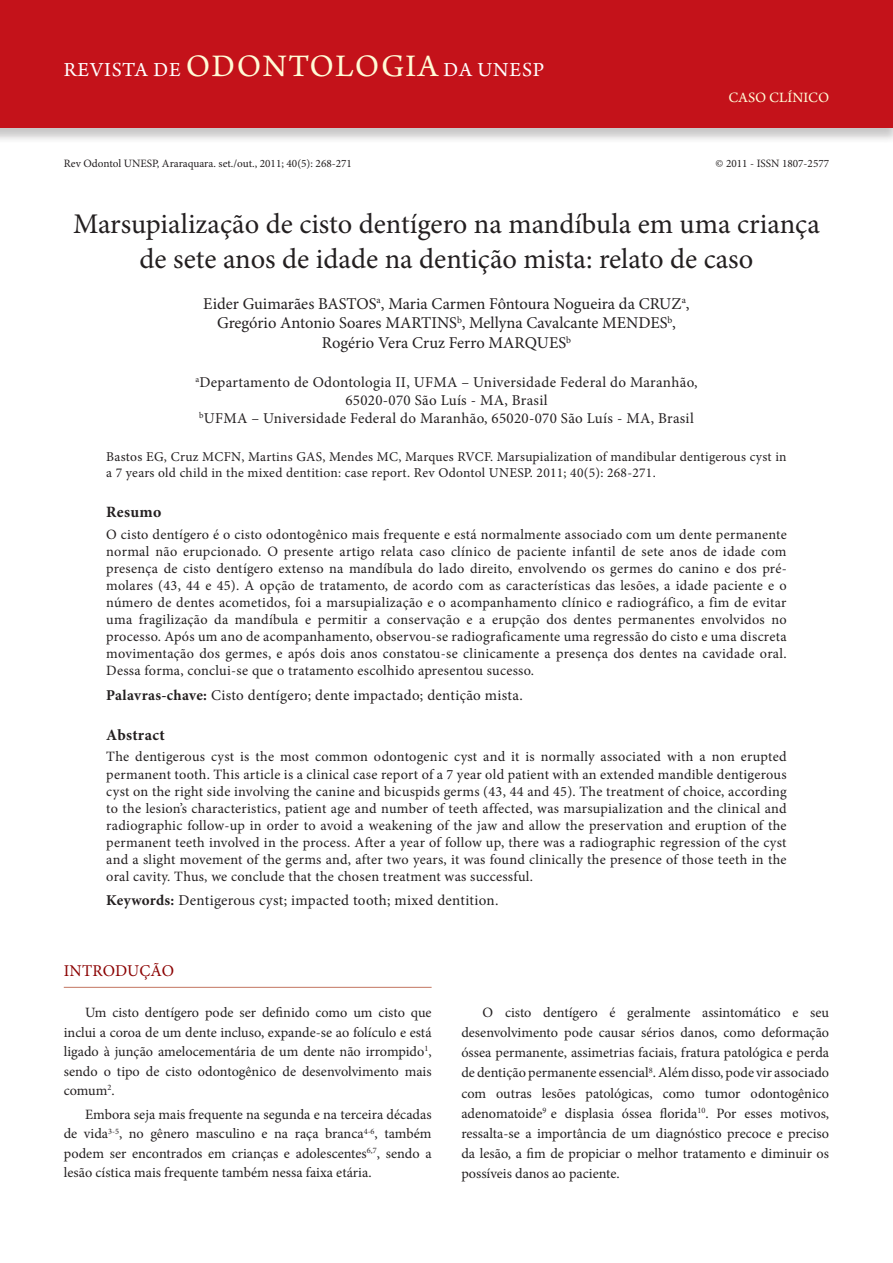
<style>
.page{position:relative;width:893px;height:1263px;background:#fff}
.page>*{position:absolute;margin:0;border:0;box-sizing:border-box;transform-origin:0 0}
.t1{font:28.5px/34.2px "Minion Pro";color:#231f20;text-align:center}
.t2{font:21px "Arno Pro";letter-spacing:.04em;color:#fff}
.t3{font:16.5px/19.8px "Minion Pro";color:#231f20;text-align:center}
.t4{font:16.5px "Minion Pro";letter-spacing:.01em;color:#8b0202}
.t5{font:700 15.75px "Minion Pro";letter-spacing:.02em;color:#231f20}
.t6{font:15px/18px "Minion Pro";letter-spacing:.02em;color:#231f20;text-align:center}
.t7{font:15px "Arno Pro";color:#fffbd6}
.t8{font:14.25px/17.1px "Minion Pro";color:#231f20;text-align:justify}
.t9{font:13.5px/16.2px "Minion Pro";letter-spacing:.02em;color:#231f20}
.t10{font:11.25px "Minion Pro";color:#231f20}
.s1{font-size:33px;color:#fffbd6}
.s2{font-weight:700}
</style>
<div class="page">
<div style="left:0;top:0;width:893px;height:144px;background:#231f20;opacity:.25"></div>
<div style="left:0;top:0;width:893px;height:128px;background:#c4121a"></div>
<hr style="left:64px;top:987px;width:368px;height:1px;background:#c27660">
<h2 class="t2" style="left:64px;top:58px;width:482px">REVISTA DE <span class="s1">ODONTOLOGIA</span> DA UNESP</h2>
<p class="t7" style="left:728px;top:89px;width:102px">CASO CLÍNICO</p>
<p class="t10" style="left:64px;top:156px;width:290px">Rev Odontol UNESP, Araraquara. set./out., 2011; 40(5): 268-271</p>
<p class="t10" style="left:715px;top:156px;width:115px">© 2011 - ISSN 1807-2577</p>
<h1 class="t1" style="left:73px;top:207px;width:748px">Marsupialização de cisto dentígero na mandíbula em uma criança de sete anos de idade na dentição mista: relato de caso</h1>
<p class="t3" style="left:203px;top:293px;width:488px">Eider Guimarães BASTOS<sup>a</sup>, Maria Carmen Fôntoura Nogueira da CRUZ<sup>a</sup>,<br>Gregório Antonio Soares MARTINS<sup>b</sup>, Mellyna Cavalcante MENDES<sup>b</sup>,<br>Rogério Vera Cruz Ferro MARQUES<sup>b</sup></p>
<p class="t6" style="left:195px;top:374px;width:504px"><sup>a</sup>Departamento de Odontologia II, UFMA – Universidade Federal do Maranhão,<br>65020-070 São Luís - MA, Brasil<br><sup>b</sup>UFMA – Universidade Federal do Maranhão, 65020-070 São Luís - MA, Brasil</p>
<p class="t9" style="left:106px;top:449px;width:682px">Bastos EG, Cruz MCFN, Martins GAS, Mendes MC, Marques RVCF. Marsupialization of mandibular dentigerous cyst in a 7 years old child in the mixed dentition: case report. Rev Odontol UNESP. 2011; 40(5): 268-271.</p>
<p class="t5" style="left:106px;top:501px;width:56px">Resumo</p>
<p class="t8" style="left:106px;top:526px;width:682px">O cisto dentígero é o cisto odontogênico mais frequente e está normalmente associado com um dente permanente normal não erupcionado. O presente artigo relata caso clínico de paciente infantil de sete anos de idade com presença de cisto dentígero extenso na mandíbula do lado direito, envolvendo os germes do canino e dos pré&shy;molares (43, 44 e 45). A opção de tratamento, de acordo com as características das lesões, a idade paciente e o número de dentes acometidos, foi a marsupialização e o acompanhamento clínico e radiográfico, a fim de evitar uma fragilização da mandíbula e permitir a conservação e a erupção dos dentes permanentes envolvidos no processo. Após um ano de acompanhamento, observou-se radiograficamente uma regressão do cisto e uma discreta movimentação dos germes, e após dois anos constatou-se clinicamente a presença dos dentes na cavidade oral.<br>Dessa forma, conclui-se que o tratamento escolhido apresentou sucesso.</p>
<p class="t6" style="left:106px;top:686px;width:418px"><span class="s2">Palavras-chave:</span> Cisto dentígero; dente impactado; dentição mista.</p>
<p class="t5" style="left:106px;top:724px;width:60px">Abstract</p>
<p class="t8" style="left:106px;top:748px;width:682px">The dentigerous cyst is the most common odontogenic cyst and it is normally associated with a non erupted permanent tooth. This article is a clinical case report of a 7 year old patient with an extended mandible dentigerous cyst on the right side involving the canine and bicuspids germs (43, 44 and 45). The treatment of choice, according to the lesion’s characteristics, patient age and number of teeth affected, was marsupialization and the clinical and radiographic follow-up in order to avoid a weakening of the jaw and allow the preservation and eruption of the permanent teeth involved in the process. After a year of follow up, there was a radiographic regression of the cyst and a slight movement of the germs and, after two years, it was found clinically the presence of those teeth in the oral cavity. Thus, we conclude that the chosen treatment was successful.</p>
<p class="t6" style="left:106px;top:892px;width:394px"><span class="s2">Keywords:</span> Dentigerous cyst; impacted tooth; mixed dentition.</p>
<p class="t4" style="left:64px;top:960px;width:112px">INTRODUÇÃO</p>
<p class="t8" style="left:64px;top:1003px;width:369px;line-height:19.5px;text-indent:21px">Um cisto dentígero pode ser definido como um cisto que inclui a coroa de um dente incluso, expande-se ao folículo e está ligado à junção amelocementária de um dente não irrompido<sup>1</sup>, sendo o tipo de cisto odontogênico de desenvolvimento mais comum<sup>2</sup>.</p>
<p class="t8" style="left:64px;top:1104px;width:369px;line-height:19.5px;text-indent:21px">Embora seja mais frequente na segunda e na terceira décadas de vida<sup>3-5</sup>, no gênero masculino e na raça branca<sup>4-6</sup>, também podem ser encontrados em crianças e adolescentes<sup>6,7</sup>, sendo a lesão cística mais frequente também nessa faixa etária.</p>
<p class="t8" style="left:461px;top:1002px;width:369px;line-height:20.1px;text-indent:21px">O cisto dentígero é geralmente assintomático e seu desenvolvimento pode causar sérios danos, como deformação óssea permanente, assimetrias faciais, fratura patológica e perda de dentição permanente essencial<sup>8</sup>. Além disso, pode vir associado com outras lesões patológicas, como tumor odontogênico adenomatoide<sup>9</sup> e displasia óssea florida<sup>10</sup>. Por esses motivos, ressalta-se a importância de um diagnóstico precoce e preciso da lesão, a fim de propiciar o melhor tratamento e diminuir os possíveis danos ao paciente.</p>
</div>
